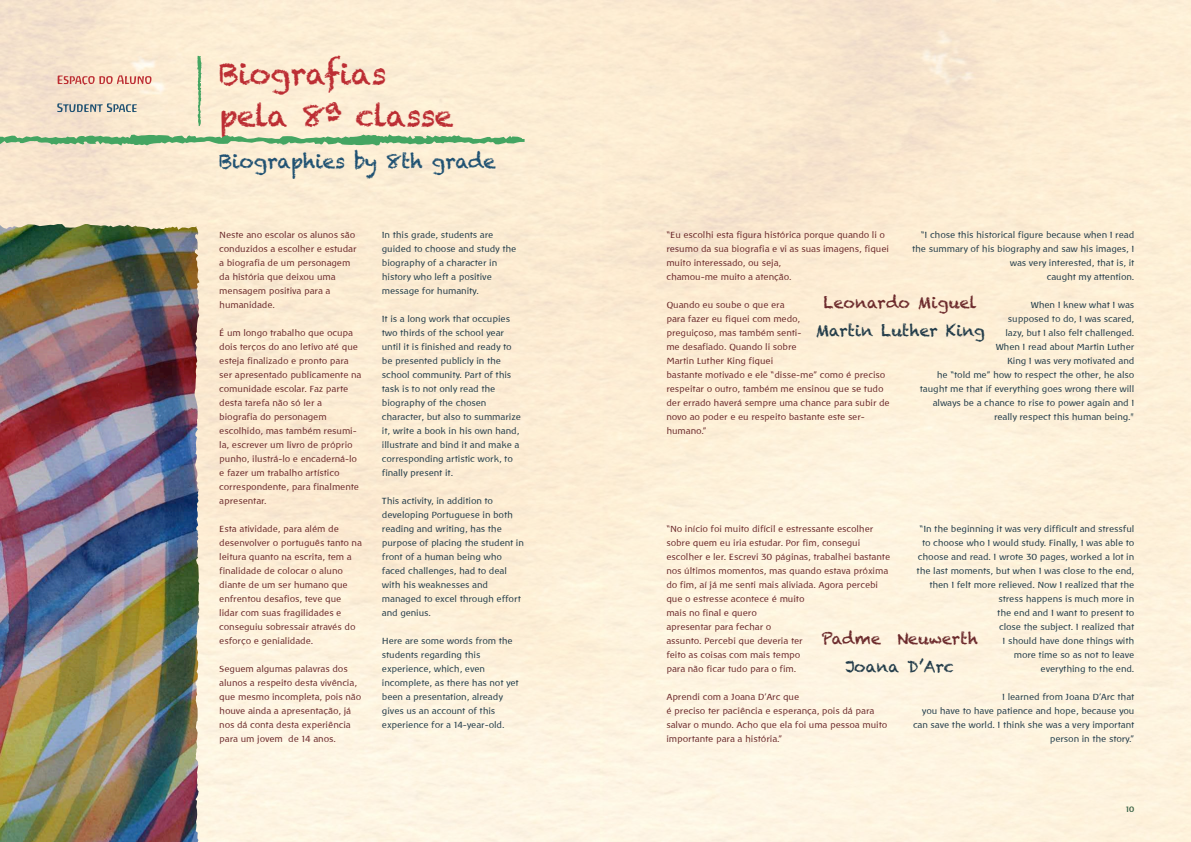
<style>
.page{position:relative;width:1191px;height:842px;background:#fff}
.page>*{position:absolute;margin:0;border:0;box-sizing:border-box;transform-origin:0 0}
.t1{font:30px/42px "Chalkduster";letter-spacing:-.03em;color:#bc2d33}
.t2{font:20px "Chalkduster";letter-spacing:-.025em;color:#1f5172}
.t3{font:16px "Chalkduster";color:#6b292b}
.t4{font:16px "Chalkduster";color:#213b49}
.t5{font:9px/14px "Baar Philos";color:#6b292b}
.t6{font:9px/14px "Baar Philos";color:#213b49}
.t7{font:700 8px "Baar Philos";color:#345f43}
</style>
<div class="page">
<img style="left:0;top:0;width:1191px;height:842px">
<svg style="left:58px;top:75px;width:93px;height:10px"></svg>
<svg style="left:57px;top:103px;width:80px;height:9px"></svg>
<svg style="left:0;top:134px;width:524px;height:12px"></svg>
<svg style="left:197px;top:56px;width:5px;height:70px"></svg>
<img style="left:0;top:224px;width:196px;height:618px">
<h1 class="t1" style="left:219px;top:53px;width:236px">Biografias pela 8ª classe</h1>
<h2 class="t2" style="left:219px;top:148px;width:278px">Biographies by 8th grade</h2>
<p class="t5" style="left:219px;top:228px;width:139px">Neste ano escolar os alunos são conduzidos a escolher e estudar a biografia de um personagem da história que deixou uma mensagem positiva para a humanidade.</p>
<p class="t5" style="left:219px;top:326px;width:144px">É um longo trabalho que ocupa dois terços do ano letivo até que esteja finalizado e pronto para ser apresentado publicamente na comunidade escolar. Faz parte desta tarefa não só ler a biografia do personagem escolhido, mas também resumi&shy;la, escrever um livro de próprio punho, ilustrá-lo e encaderná-lo e fazer um trabalho artístico correspondente, para finalmente apresentar.</p>
<p class="t5" style="left:219px;top:522px;width:144px">Esta atividade, para além de desenvolver o português tanto na leitura quanto na escrita, tem a finalidade de colocar o aluno diante de um ser humano que enfrentou desafios, teve que lidar com suas fragilidades e conseguiu sobressair através do esforço e genialidade.</p>
<p class="t5" style="left:219px;top:662px;width:143px">Seguem algumas palavras dos alunos a respeito desta vivência, que mesmo incompleta, pois não houve ainda a apresentação, já nos dá conta desta experiência para um jovem de 14 anos.</p>
<p class="t6" style="left:382px;top:228px;width:136px">In this grade, students are guided to choose and study the biography of a character in history who left a positive message for humanity.</p>
<p class="t6" style="left:382px;top:312px;width:140px">It is a long work that occupies two thirds of the school year until it is finished and ready to be presented publicly in the school community. Part of this task is to not only read the biography of the chosen character, but also to summarize it, write a book in his own hand, illustrate and bind it and make a corresponding artistic work, to finally present it.</p>
<p class="t6" style="left:382px;top:494px;width:144px">This activity, in addition to developing Portuguese in both reading and writing, has the purpose of placing the student in front of a human being who faced challenges, had to deal with his weaknesses and managed to excel through effort and genius.</p>
<p class="t6" style="left:382px;top:634px;width:138px">Here are some words from the students regarding this experience, which, even incomplete, as there has not yet been a presentation, already gives us an account of this experience for a 14-year-old.</p>
<p class="t5" style="left:666px;top:228px;width:224px">“Eu escolhi esta figura histórica porque quando li o resumo da sua biografia e vi as suas imagens, fiquei muito interessado, ou seja,<br>chamou-me muito a atenção.</p>
<p class="t5" style="left:666px;top:298px;width:225px">Quando eu soube o que era<br>para fazer eu fiquei com medo,<br>preguiçoso, mas também senti-<br>me desafiado. Quando li sobre<br>Martin Luther King fiquei<br>bastante motivado e ele “disse-me” como é preciso respeitar o outro, também me ensinou que se tudo der errado haverá sempre uma chance para subir de novo ao poder e eu respeito bastante este ser&shy;humano.”</p>
<p class="t6" style="left:912px;top:228px;width:224px;text-align:right">“I chose this historical figure because when I read the summary of his biography and saw his images, I was very interested, that is, it<br>caught my attention.</p>
<p class="t6" style="left:920px;top:298px;width:216px;text-align:right">When I knew what I was<br>supposed to do, I was scared,<br>lazy, but I also felt challenged.<br>When I read about Martin Luther<br>King I was very motivated and<br>he “told me” how to respect the other, he also taught me that if everything goes wrong there will always be a chance to rise to power again and I really respect this human being."</p>
<h3 class="t3" style="left:823px;top:292px;width:155px">Leonardo Miguel</h3>
<h3 class="t4" style="left:815px;top:320px;width:171px">Martin Luther King</h3>
<p class="t5" style="left:666px;top:522px;width:225px">“No início foi muito difícil e estressante escolher sobre quem eu iria estudar. Por fim, consegui escolher e ler. Escrevi 30 páginas, trabalhei bastante nos últimos momentos, mas quando estava próxima do fim, aí já me senti mais aliviada. Agora percebi que o estresse acontece é muito<br>mais no final e quero<br>apresentar para fechar o<br>assunto. Percebi que deveria ter<br>feito as coisas com mais tempo<br>para não ficar tudo para o fim.</p>
<p class="t5" style="left:666px;top:690px;width:222px">Aprendi com a Joana D’Arc que<br>é preciso ter paciência e esperança, pois dá para salvar o mundo. Acho que ela foi uma pessoa muito importante para a história.”</p>
<p class="t6" style="left:916px;top:522px;width:219px;text-align:right">“In the beginning it was very difficult and stressful to choose who I would study. Finally, I was able to choose and read. I wrote 30 pages, worked a lot in the last moments, but when I was close to the end, then I felt more relieved. Now I realized that the stress happens is much more in<br>the end and I want to present to<br>close the subject. I realized that<br>I should have done things with<br>more time so as not to leave<br>everything to the end.</p>
<p class="t6" style="left:913px;top:690px;width:223px;text-align:right">I learned from Joana D’Arc that<br>you have to have patience and hope, because you can save the world. I think she was a very important person in the story.”</p>
<h3 class="t3" style="left:821px;top:628px;width:158px">Padme Neuwerth</h3>
<h3 class="t4" style="left:845px;top:656px;width:110px">Joana D’Arc</h3>
<p class="t7" style="left:1125px;top:805px;width:10px">10</p>
</div>
